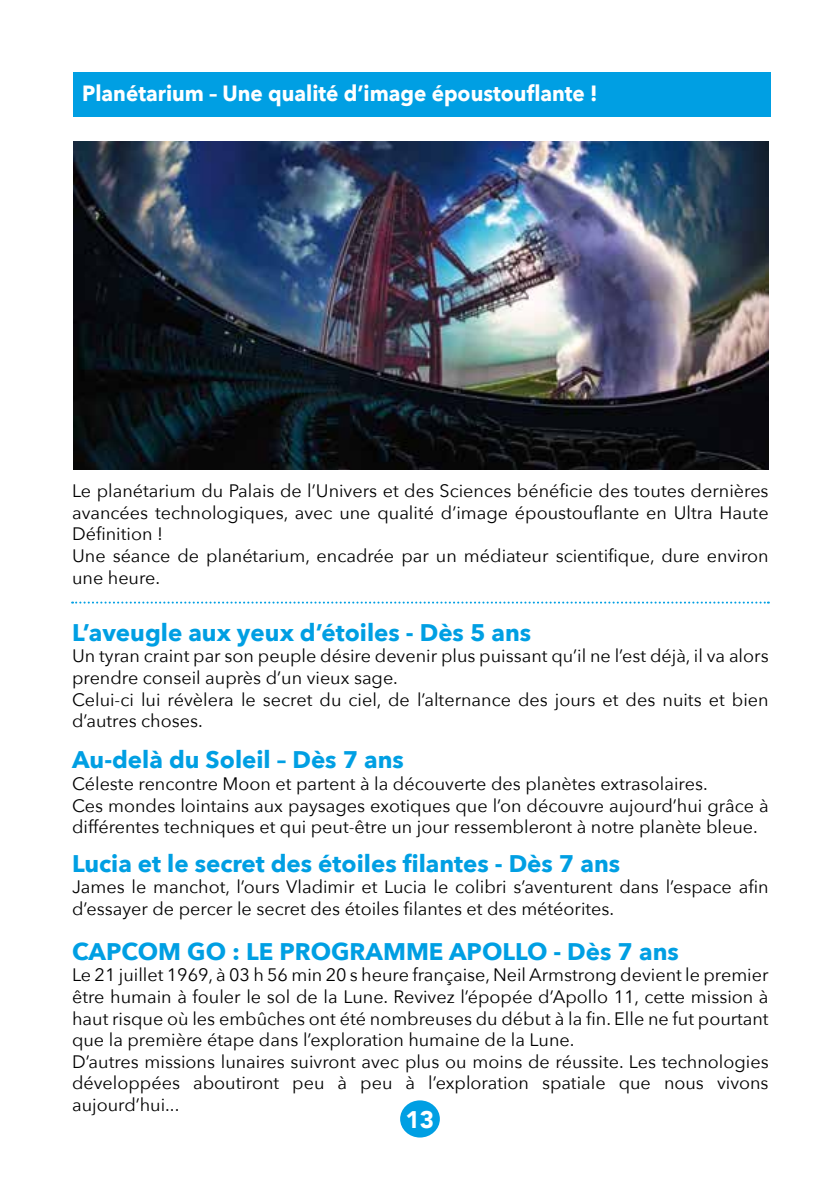
<style>
.page{position:relative;width:840px;height:1191px;background:#fff}
.page>*{position:absolute;margin:0;border:0;box-sizing:border-box;transform-origin:0 0}
.t1{font:700 24px "Avenir Next";color:#009fe3}
.t2{font:900 24px "Avenir";color:#fff}
.t3{font:700 22px "Avenir Next";color:#fff;scale:.94 1}
.t4{font:18px/21.6px "Avenir Next";color:#000}
</style>
<div class="page">
<div style="left:400px;top:1100px;width:39px;height:37px;background:#009fe3;border-radius:50%"></div>
<img style="left:74px;top:142px;width:694px;height:327px">
<div style="left:73px;top:72px;width:696px;height:44px;background:#009fe3"></div>
<svg style="left:72px;top:601px;width:696px;height:2px"></svg>
<p class="t3" style="left:82px;top:74px;width:549px">Planétarium – Une qualité d’image époustouflante !</p>
<p class="t4" style="left:72px;top:479px;width:697px">Le planétarium du Palais de l’Univers et des Sciences bénéficie des toutes dernières avancées technologiques, avec une qualité d’image époustouflante en Ultra Haute Définition !<br>Une séance de planétarium, encadrée par un médiateur scientifique, dure environ une heure.</p>
<h1 class="t1" style="left:72px;top:611px;width:460px">L’aveugle aux yeux d’étoiles - Dès 5 ans</h1>
<p class="t4" style="left:72px;top:644px;width:697px">Un tyran craint par son peuple désire devenir plus puissant qu’il ne l’est déjà, il va alors prendre conseil auprès d’un vieux sage.<br>Celui-ci lui révèlera le secret du ciel, de l’alternance des jours et des nuits et bien d’autres choses.</p>
<h1 class="t1" style="left:72px;top:739px;width:333px">Au-delà du Soleil – Dès 7 ans</h1>
<p class="t4" style="left:72px;top:772px;width:697px">Céleste rencontre Moon et partent à la découverte des planètes extrasolaires.<br>Ces mondes lointains aux paysages exotiques que l’on découvre aujourd’hui grâce à différentes techniques et qui peut-être un jour ressembleront à notre planète bleue.</p>
<h1 class="t1" style="left:72px;top:842px;width:549px">Lucia et le secret des étoiles filantes - Dès 7 ans</h1>
<p class="t4" style="left:72px;top:875px;width:697px">James le manchot, l’ours Vladimir et Lucia le colibri s’aventurent dans l’espace afin d’essayer de percer le secret des étoiles filantes et des météorites.</p>
<h1 class="t1" style="left:72px;top:930px;width:608px">CAPCOM GO : LE PROGRAMME APOLLO - Dès 7 ans</h1>
<p class="t4" style="left:72px;top:963px;width:697px">Le 21 juillet 1969, à 03 h 56 min 20 s heure française, Neil Armstrong devient le premier être humain à fouler le sol de la Lune. Revivez l’épopée d’Apollo 11, cette mission à haut risque où les embûches ont été nombreuses du début à la fin. Elle ne fut pourtant que la première étape dans l’exploration humaine de la Lune.<br>D’autres missions lunaires suivront avec plus ou moins de réussite. Les technologies développées aboutiront peu à peu à l’exploration spatiale que nous vivons aujourd’hui...</p>
<h1 class="t2" style="left:405px;top:1099px;width:30px">13</h1>
</div>
